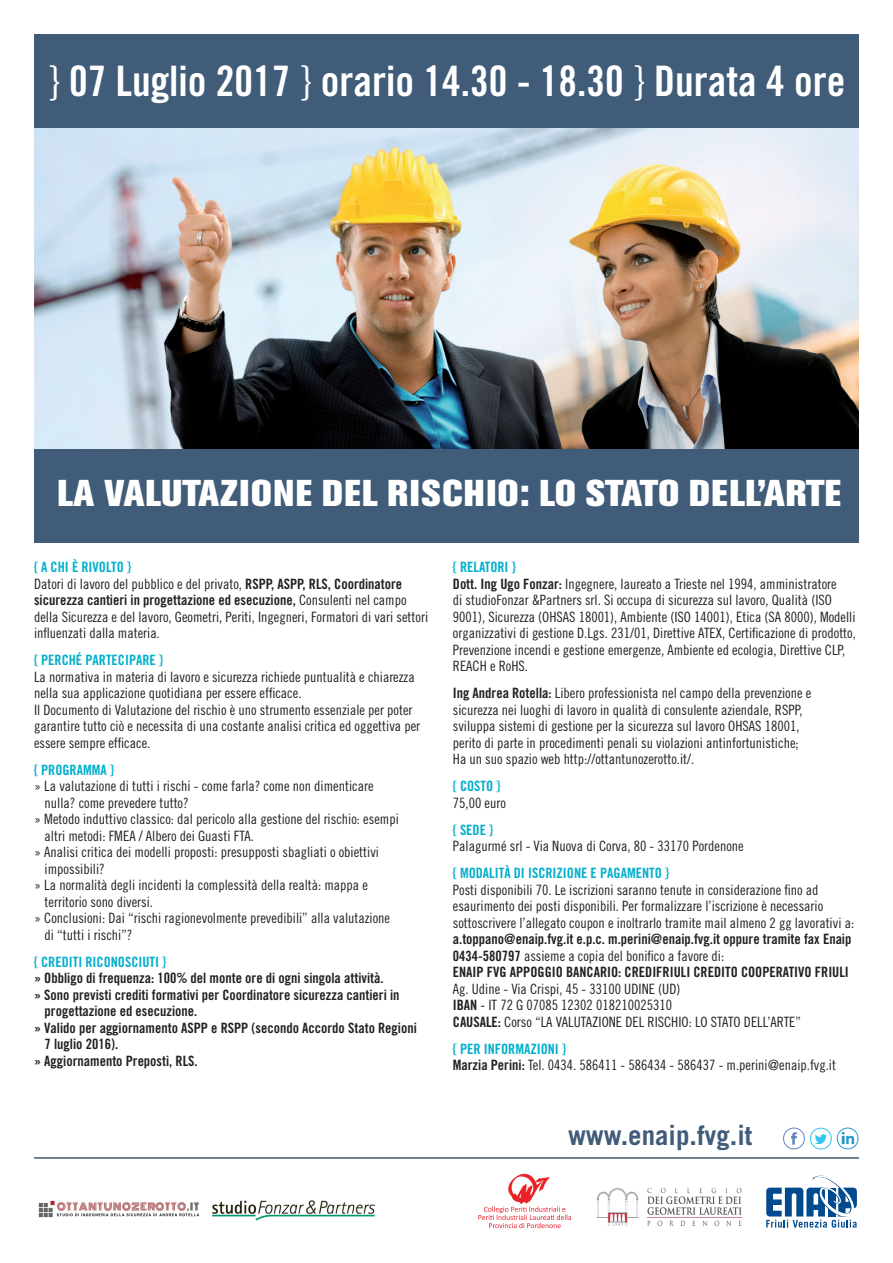
<style>
.page{position:relative;width:893px;height:1263px;background:#fff}
.page>*{position:absolute;margin:0;border:0;box-sizing:border-box;transform-origin:0 0}
.t1{font:42px "Trade Gothic Bold Cond Twenty";color:#fff}
.t2{font:800 37.05px "Akzidenz Grotesk BE";letter-spacing:.02em;color:#fff}
.TXT_BASE{font:700 26.85px "Trade Gothic";color:#405c78}
.TXT_BASE-2{font:14.25px/16.5px "Trade Gothic Cond Eighteen";color:#212121}
.TXT_BASE-3{font:14.25px "Trade Gothic Bold Cond Twenty";color:#212121}
.TITOLI_CONTENUTI{font:14.25px "Trade Gothic Bold Cond Twenty";color:#00afcc}
.TXT_BASE-4{font:14.25px/16.5px "Trade Gothic Bold Cond Twenty";color:#231f20}
.s1{font-family:"Trade Gothic Cond Eighteen"}
.s2{font-family:"Trade Gothic Bold Cond Twenty";color:#231f20}
.s3{color:#231f20}
.s4{font-family:"Trade Gothic Bold Cond Twenty"}
.s5{font-family:"Trade Gothic Cond Eighteen";color:#212121}
</style>
<div class="page">
<img style="left:34px;top:128px;width:825px;height:321px">
<img style="left:213px;top:1200px;width:161px;height:21px">
<img style="left:38px;top:1200px;width:161px;height:18px">
<hr style="left:34px;top:1157px;width:825px;height:2px;background:#405c78">
<div style="left:34px;top:449px;width:825px;height:94px;background:#405c78"></div>
<div style="left:34px;top:34px;width:825px;height:94px;background:#405c78"></div>
<svg style="left:791px;top:1132px;width:6px;height:13px"></svg>
<div style="left:783px;top:1128px;width:22px;height:21px;border:1px solid #6182c1;border-radius:50%"></div>
<div style="left:837px;top:1128px;width:21px;height:21px;border:1px solid #2699cd;border-radius:50%"></div>
<svg style="left:842px;top:1132px;width:12px;height:12px"></svg>
<div style="left:810px;top:1128px;width:22px;height:21px;border:1px solid #30c5f3;border-radius:50%"></div>
<svg style="left:815px;top:1134px;width:12px;height:10px"></svg>
<svg style="left:766px;top:1176px;width:91px;height:52px"></svg>
<img style="left:507px;top:1174px;width:43px;height:30px">
<svg style="left:478px;top:1206px;width:93px;height:22px"></svg>
<img style="left:596px;top:1187px;width:147px;height:39px">
<p class="t1" style="left:48px;top:56px;width:799px"><span class="s1">}</span> 07 Luglio 2017 <span class="s1">}</span> orario 14.30 - 18.30 <span class="s1">}</span> Durata 4 ore</p>
<p class="t2" style="left:57px;top:472px;width:785px">LA VALUTAZIONE DEL RISCHIO: LO STATO DELL’ARTE</p>
<p class="TITOLI_CONTENUTI" style="left:34px;top:558px;width:99px">{ A CHI È RIVOLTO }</p>
<p class="TXT_BASE-2" style="left:34px;top:575px;width:396px">Datori di lavoro del pubblico e del privato, <span class="s2">RSPP, ASPP, RLS, Coordinatore sicurezza cantieri in progettazione ed esecuzione,</span> Consulenti nel campo della Sicurezza e del lavoro, Geometri, Periti, Ingegneri, Formatori di vari settori influenzati dalla materia.</p>
<p class="TITOLI_CONTENUTI" style="left:34px;top:651px;width:131px">{ PERCHÉ PARTECIPARE }</p>
<p class="TXT_BASE-2" style="left:34px;top:668px;width:382px">La normativa in materia di lavoro e sicurezza richiede puntualità e chiarezza nella sua applicazione quotidiana per essere efficace.</p>
<p class="TXT_BASE-2" style="left:34px;top:701px;width:388px">Il Documento di Valutazione del rischio è uno strumento essenziale per poter garantire tutto ciò e necessita di una costante analisi critica ed oggettiva per essere sempre efficace.</p>
<p class="TITOLI_CONTENUTI" style="left:34px;top:761px;width:81px">{ PROGRAMMA }</p>
<p class="TXT_BASE-2" style="left:34px;top:778px;width:341px">» La valutazione di tutti i rischi - come farla? come non dimenticare</p>
<p class="TXT_BASE-2" style="left:45px;top:794px;width:146px">nulla? come prevedere tutto?</p>
<p class="TXT_BASE-2" style="left:34px;top:811px;width:366px">» Metodo induttivo classico: dal pericolo alla gestione del rischio: esempi</p>
<p class="TXT_BASE-2" style="left:45px;top:827px;width:211px">altri metodi: FMEA / Albero dei Guasti FTA.</p>
<p class="TXT_BASE-2" style="left:34px;top:844px;width:347px">» Analisi critica dei modelli proposti: presupposti sbagliati o obiettivi</p>
<p class="TXT_BASE-2" style="left:45px;top:860px;width:62px">impossibili?</p>
<p class="TXT_BASE-2" style="left:34px;top:877px;width:335px">» La normalità degli incidenti la complessità della realtà: mappa e</p>
<p class="TXT_BASE-2" style="left:45px;top:893px;width:110px">territorio sono diversi.</p>
<p class="TXT_BASE-2" style="left:34px;top:910px;width:358px">» Conclusioni: Dai “rischi ragionevolmente prevedibili” alla valutazione</p>
<p class="TXT_BASE-2" style="left:45px;top:926px;width:89px">di “tutti i rischi”?</p>
<p class="TITOLI_CONTENUTI" style="left:34px;top:953px;width:134px">{ CREDITI RICONOSCIUTI }</p>
<p class="TXT_BASE-3" style="left:34px;top:969px;width:351px"><span class="s3">» Obbligo di frequenza: 100%</span> del monte ore di ogni singola attività.</p>
<p class="TXT_BASE-3" style="left:34px;top:986px;width:367px">» Sono previsti crediti formativi per Coordinatore sicurezza cantieri in</p>
<p class="TXT_BASE-3" style="left:45px;top:1002px;width:154px">progettazione ed esecuzione.</p>
<p class="TXT_BASE-3" style="left:34px;top:1019px;width:384px">» Valido per aggiornamento ASPP e RSPP (secondo Accordo Stato Regioni</p>
<p class="TXT_BASE-3" style="left:45px;top:1035px;width:75px">7 luglio 2016).</p>
<p class="TXT_BASE-3" style="left:34px;top:1052px;width:165px">» Aggiornamento Preposti, RLS.</p>
<p class="TITOLI_CONTENUTI" style="left:453px;top:558px;width:64px">{ RELATORI }</p>
<p class="TXT_BASE-2" style="left:453px;top:575px;width:405px"><span class="s2">Dott. Ing Ugo Fonzar:</span> Ingegnere, laureato a Trieste nel 1994, amministratore<br>di studioFonzar &amp;Partners srl. Si occupa di sicurezza sul lavoro, Qualità (ISO 9001), Sicurezza (OHSAS 18001), Ambiente (ISO 14001), Etica (SA 8000), Modelli organizzativi di gestione D.Lgs. 231/01, Direttive ATEX, Certificazione di prodotto, Prevenzione incendi e gestione emergenze, Ambiente ed ecologia, Direttive CLP, REACH e RoHS.</p>
<p class="TXT_BASE-2" style="left:453px;top:685px;width:360px"><span class="s2">Ing Andrea Rotella:</span> Libero professionista nel campo della prevenzione e sicurezza nei luoghi di lavoro in qualità di consulente aziendale, RSPP, sviluppa sistemi di gestione per la sicurezza sul lavoro OHSAS 18001, perito di parte in procedimenti penali su violazioni antinfortunistiche; Ha un suo spazio web http://ottantunozerotto.it/.</p>
<p class="TITOLI_CONTENUTI" style="left:453px;top:777px;width:49px">{ COSTO }</p>
<p class="TXT_BASE-2" style="left:453px;top:794px;width:55px">75,00 euro</p>
<p class="TITOLI_CONTENUTI" style="left:453px;top:821px;width:42px">{ SEDE }</p>
<p class="TXT_BASE-2" style="left:453px;top:838px;width:292px">Palagurmé srl - Via Nuova di Corva, 80 - 33170 Pordenone</p>
<p class="TITOLI_CONTENUTI" style="left:453px;top:864px;width:218px">{ MODALITÀ DI ISCRIZIONE E PAGAMENTO }</p>
<p class="TXT_BASE-2" style="left:453px;top:881px;width:403px">Posti disponibili 70. Le iscrizioni saranno tenute in considerazione fino ad esaurimento dei posti disponibili. Per formalizzare l’iscrizione è necessario sottoscrivere l’allegato coupon e inoltrarlo tramite mail almeno 2 gg lavorativi a: <span class="s4">a.toppano@enaip.fvg.it e.p.c. m.perini@enaip.fvg.it oppure tramite fax Enaip 0434-580797</span> assieme a copia del bonifico a favore di:</p>
<p class="TXT_BASE-4" style="left:453px;top:964px;width:398px">ENAIP FVG APPOGGIO BANCARIO: CREDIFRIULI CREDITO COOPERATIVO FRIULI<br><span class="s5">Ag. Udine - Via Crispi, 45 - 33100 UDINE (UD)</span></p>
<p class="TXT_BASE-2" style="left:453px;top:997px;width:221px"><span class="s2">IBAN</span> - IT 72 G 07085 12302 018210025310</p>
<p class="TXT_BASE-2" style="left:453px;top:1013px;width:350px"><span class="s2">CAUSALE:</span> Corso “LA VALUTAZIONE DEL RISCHIO: LO STATO DELL’ARTE”</p>
<p class="TITOLI_CONTENUTI" style="left:453px;top:1040px;width:115px">{ PER INFORMAZIONI }</p>
<p class="TXT_BASE-2" style="left:453px;top:1057px;width:385px"><span class="s2">Marzia Perini:</span> Tel. 0434. 586411 - 586434 - 586437 - m.perini@enaip.fvg.it</p>
<p class="TXT_BASE" style="left:568px;top:1119px;width:186px">www.enaip.fvg.it</p>
</div>
